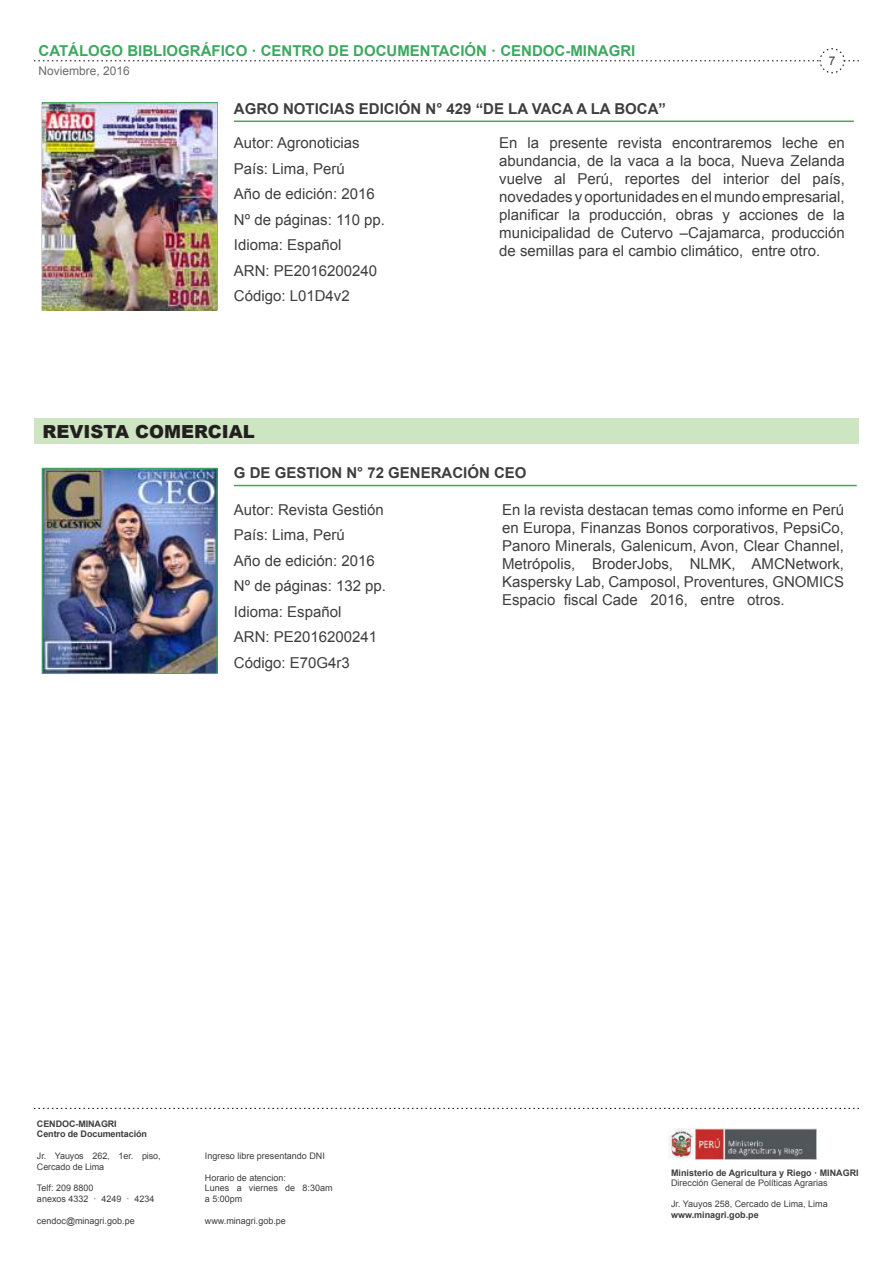
<style>
.page{position:relative;width:893px;height:1263px;background:#fff}
.page>*{position:absolute;margin:0;border:0;box-sizing:border-box;transform-origin:0 0}
.t1{font:900 18px "Arial";color:#231f20}
.t2{font:15px/25.5px "Arial";color:#3e3e3f;text-align:justify}
.t3{font:700 15px "Arial";color:#3e3e3f}
.t4{font:700 15px "Arial";color:#3ca860}
.t5{font:12px "Arial";color:#6c6d70}
.t6{font:12px "Arial";color:#3e3e3f}
.t7{font:9px/10.8px "Arial";color:#3e3e3f}
.t8{font:700 9px/10.8px "Arial";color:#3e3e3f}
</style>
<div class="page">
<svg style="left:34px;top:48px;width:825px;height:26px"></svg>
<svg style="left:34px;top:1108px;width:825px;height:1px"></svg>
<img style="left:668px;top:1129px;width:149px;height:30px">
<hr style="left:234px;top:485px;width:623px;height:1px;background:#3ca860">
<img style="left:44px;top:470px;width:172px;height:202px">
<div style="left:42px;top:468px;width:176px;height:206px;border:1px solid #3ca860"></div>
<div style="left:34px;top:419px;width:825px;height:25px;background:#cde5c1"></div>
<hr style="left:234px;top:121px;width:620px;height:1px;background:#3ca860">
<img style="left:43px;top:103px;width:174px;height:208px">
<p class="t4" style="left:39px;top:40px;width:598px">CATÁLOGO BIBLIOGRÁFICO · CENTRO DE DOCUMENTACIÓN · CENDOC-MINAGRI</p>
<p class="t5" style="left:39px;top:62px;width:93px">Noviembre, 2016</p>
<p class="t3" style="left:234px;top:99px;width:434px">AGRO NOTICIAS EDICIÓN N° 429 “DE LA VACA A LA BOCA”</p>
<p class="t6" style="left:829px;top:53px;width:8px">7</p>
<p class="t2" style="left:234px;top:130px;width:153px;text-align:left">Autor: Agronoticias<br>País: Lima, Perú<br>Año de edición: 2016<br>Nº de páginas: 110 pp.<br>Idioma: Español<br>ARN: PE2016200240<br>Código: L01D4v2</p>
<p class="t1" style="left:43px;top:418px;width:214px">REVISTA COMERCIAL</p>
<p class="t2" style="left:499px;top:134px;width:347px;line-height:18px">En la presente revista encontraremos leche en abundancia, de la vaca a la boca, Nueva Zelanda vuelve al Perú, reportes del interior del país, novedades y oportunidades en el mundo empresarial, planificar la producción, obras y acciones de la municipalidad de Cutervo –Cajamarca, producción de semillas para el cambio climático, entre otro.</p>
<p class="t3" style="left:234px;top:463px;width:294px">G DE GESTION N° 72 GENERACIÓN CEO</p>
<p class="t2" style="left:234px;top:497px;width:154px;text-align:left">Autor: Revista Gestión<br>País: Lima, Perú<br>Año de edición: 2016<br>Nº de páginas: 132 pp.<br>Idioma: Español<br>ARN: PE2016200241<br>Código: E70G4r3</p>
<p class="t2" style="left:502px;top:501px;width:343px;line-height:18px">En la revista destacan temas como informe en Perú en Europa, Finanzas Bonos corporativos, PepsiCo, Panoro Minerals, Galenicum, Avon, Clear Channel, Metrópolis, BroderJobs, NLMK, AMCNetwork, Kaspersky Lab, Camposol, Proventures, GNOMICS Espacio fiscal Cade 2016, entre otros.</p>
<p class="t8" style="left:37px;top:1118px;width:112px">CENDOC-MINAGRI<br>Centro de Documentación</p>
<p class="t7" style="left:37px;top:1150px;width:125px">Jr. Yauyos 262, 1er. piso,<br>Cercado de Lima</p>
<p class="t7" style="left:37px;top:1183px;width:119px">Telf: 209 8800<br>anexos 4332 · 4249 · 4234</p>
<p class="t7" style="left:37px;top:1215px;width:99px">cendoc@minagri.gob.pe</p>
<p class="t7" style="left:205px;top:1150px;width:122px">Ingreso libre presentando DNI</p>
<p class="t7" style="left:205px;top:1172px;width:129px">Horario de atencion:<br>Lunes a viernes de 8:30am a 5:00pm</p>
<p class="t7" style="left:205px;top:1215px;width:83px">www.minagri.gob.pe</p>
<p class="t8" style="left:671px;top:1168px;width:189px">Ministerio de Agricultura y Riego · MINAGRI</p>
<p class="t7" style="left:671px;top:1178px;width:158px">Dirección General de Políticas Agrarias</p>
<p class="t7" style="left:671px;top:1199px;width:158px">Jr. Yauyos 258, Cercado de Lima, Lima</p>
<p class="t8" style="left:671px;top:1210px;width:89px">www.minagri.gob.pe</p>
</div>
